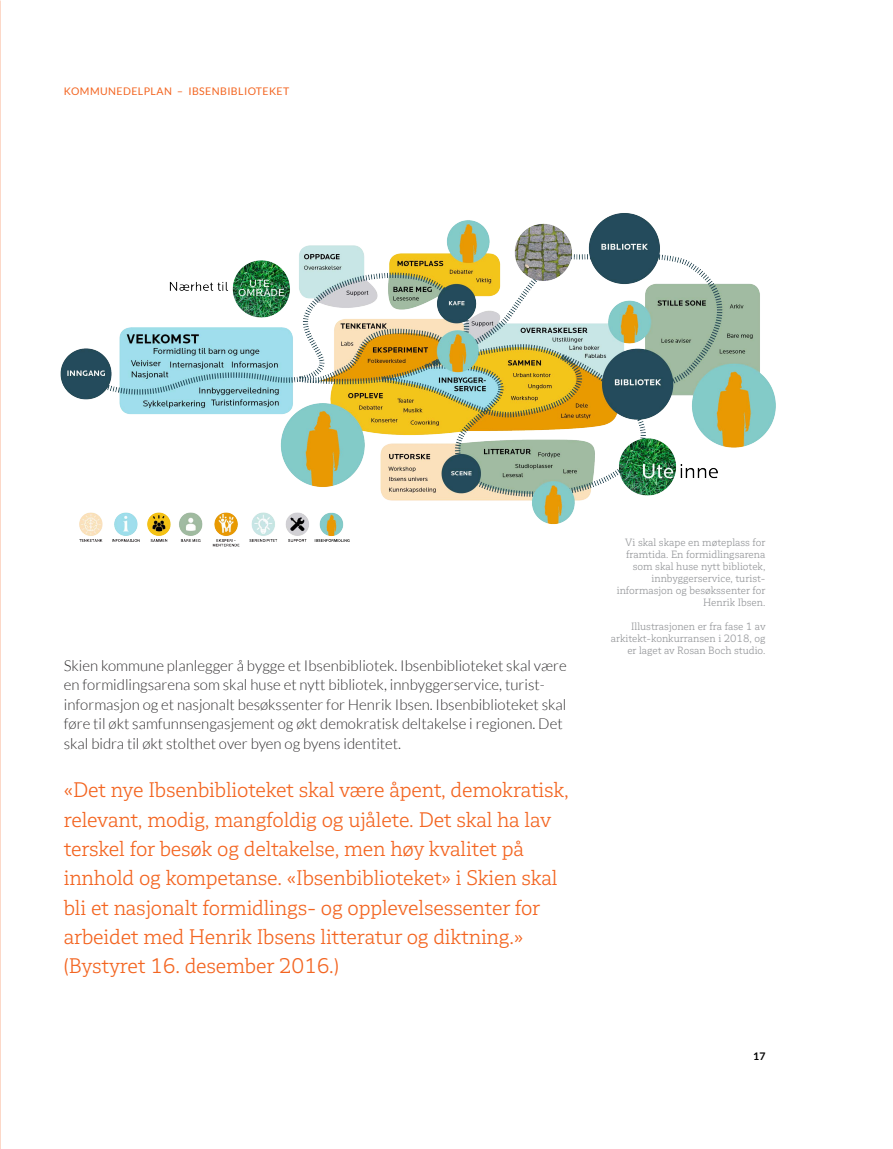
<style>
.page{position:relative;width:893px;height:1149px;background:#fff}
.page>*{position:absolute;margin:0;border:0;box-sizing:border-box;transform-origin:0 0}
.t1{font:300 21px/29.2px "Multiple Slab";letter-spacing:-.01em;color:#f36521}
.t2{font:300 15px/19.5px "Lato";color:#312f30}
.t3{font:300 10.5px/12px "Multiple Slab";color:#939598;text-align:right}
.t4{font:10.5px "Lato";letter-spacing:.04em;color:#f36521}
.t5{font:700 10.5px "Lato";color:#000001}
</style>
<div class="page">
<img style="left:60px;top:213px;width:716px;height:334px">
<p class="t4" style="left:64px;top:85px;width:227px">KOMMUNEDELPLAN – IBSENBIBLIOTEKET</p>
<p class="t2" style="left:64px;top:655px;width:504px">Skien kommune planlegger å bygge et Ibsenbibliotek. Ibsenbiblioteket skal være en formidlingsarena som skal huse et nytt bibliotek, innbyggerservice, turist&shy;informasjon og et nasjonalt besøkssenter for Henrik Ibsen. Ibsenbiblioteket skal føre til økt samfunnsengasjement og økt demokratisk deltakelse i regionen. Det skal bidra til økt stolthet over byen og byens identitet.</p>
<p class="t1" style="left:64px;top:775px;width:507px">«Det nye Ibsenbiblioteket skal være åpent, demokratisk, relevant, modig, mangfoldig og ujålete. Det skal ha lav terskel for besøk og deltakelse, men høy kvalitet på innhold og kompetanse. «Ibsenbiblioteket» i Skien skal bli et nasjonalt formidlings- og opplevelsessenter for arbeidet med Henrik Ibsens litteratur og diktning.» (Bystyret 16. desember 2016.)</p>
<p class="t3" style="left:617px;top:536px;width:150px">Vi skal skape en møteplass for framtida. En formidlingsarena som skal huse nytt bibliotek, innbyggerservice, turist&shy;informasjon og besøkssenter for<br>Henrik Ibsen.</p>
<p class="t3" style="left:611px;top:620px;width:156px">Illustrasjonen er fra fase 1 av arkitekt-konkurransen i 2018, og er laget av Rosan Boch studio.</p>
<p class="t5" style="left:753px;top:1049px;width:14px">17</p>
</div>
